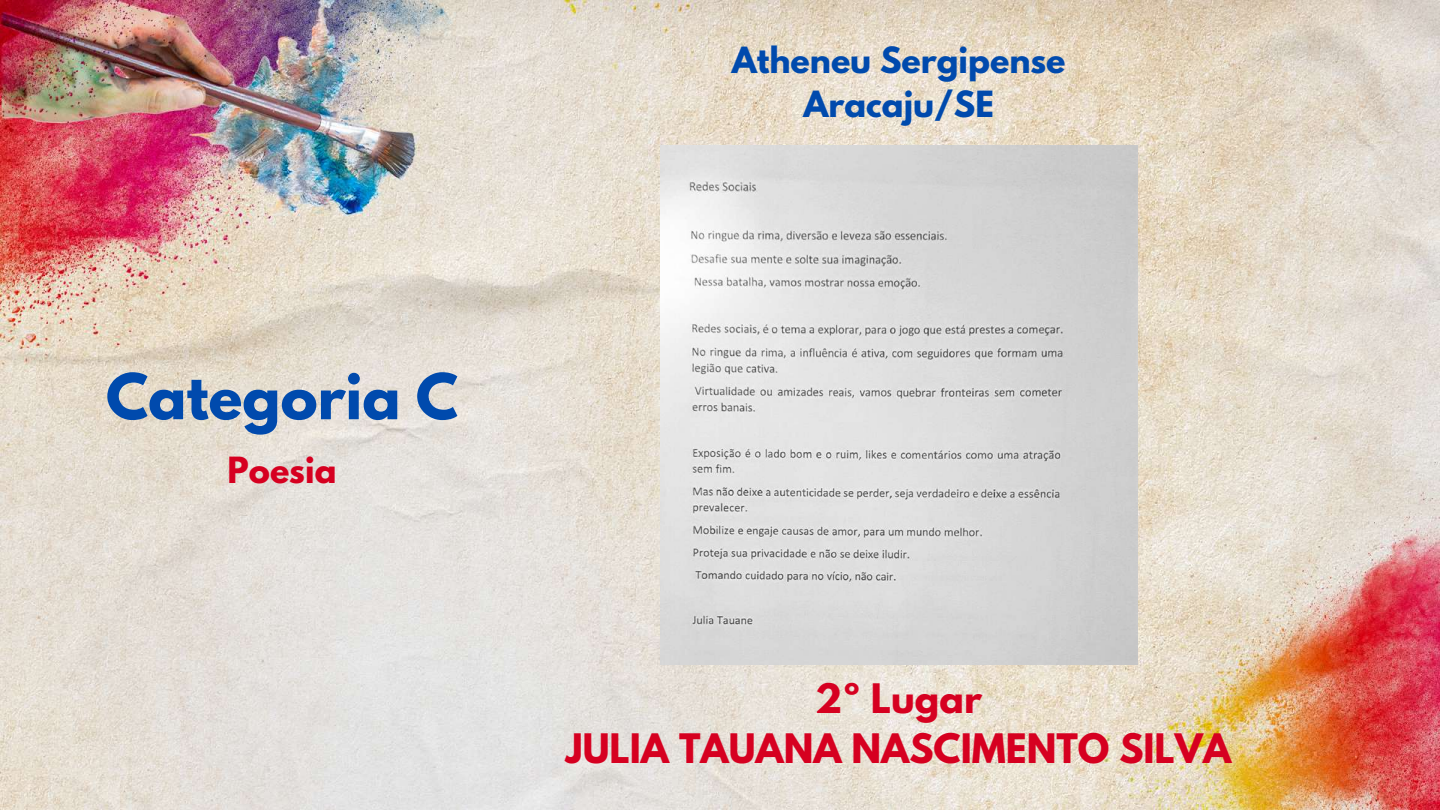
<style>
.page{position:relative;width:1440px;height:810px;background:#fff}
.page>*{position:absolute;margin:0;border:0;box-sizing:border-box;transform-origin:0 0}
.t1{font:700 56px "League Spartan";color:#004aad}
.t2{font:700 36px/50.2px "League Spartan";color:#d60020;text-align:center}
.t3{font:700 32px/44.2px "League Spartan";color:#004aad;text-align:center}
.t4{font:700 32px "League Spartan";color:#d60020}
</style>
<div class="page">
<img style="left:0;top:0;width:1440px;height:810px">
<img style="left:660px;top:145px;width:477px;height:519px">
<h1 class="t1" style="left:106px;top:369px;width:354px">Categoria C</h1>
<p class="t4" style="left:228px;top:454px;width:110px">Poesia</p>
<p class="t3" style="left:732px;top:42px;width:335px">Atheneu Sergipense<br>Aracaju/SE</p>
<p class="t2" style="left:566px;top:678px;width:667px">2º Lugar<br>JULIA TAUANA NASCIMENTO SILVA</p>
</div>
